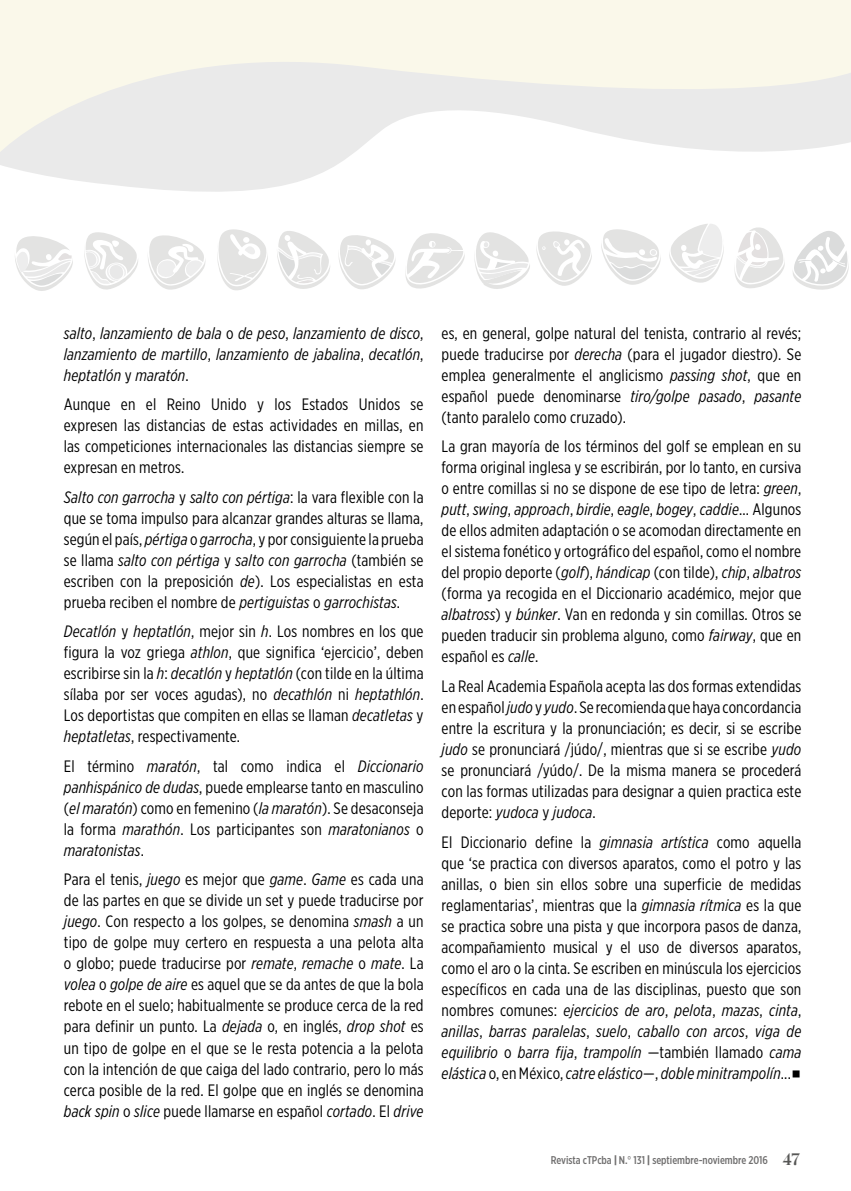
<style>
.page{position:relative;width:851px;height:1191px;background:#fff}
.page>*{position:absolute;margin:0;border:0;box-sizing:border-box;transform-origin:0 0}
.t1{font:16.5px/21px "Gotham X Narrow";letter-spacing:.01em;color:#000;text-align:justify}
.t2{font:italic 16.5px/21px "Gotham X Narrow";letter-spacing:.01em;color:#000;text-align:justify}
.t3{font:500 11.25px "Gotham X Narrow";color:#706f6f}
.s1{font-style:normal}
.s2{font-style:italic}
.s3{font-family:"Playfair Display"}
.s4{font-weight:900}
.s5{font-weight:400}
.s6{font-family:"Playfair Display";font-weight:700;font-size:16.5px;color:#575756}
</style>
<div class="page">
<svg style="left:15px;top:261px;width:191px;height:30px"></svg>
<svg style="left:217px;top:261px;width:50px;height:30px"></svg>
<svg style="left:278px;top:261px;width:185px;height:29px"></svg>
<svg style="left:474px;top:261px;width:375px;height:29px"></svg>
<svg style="left:0;top:0;width:850px;height:261px"></svg>
<p class="t2" style="left:64px;top:322px;width:361px">salto<span class="s1">,</span> lanzamiento de bala <span class="s1">o</span> de peso<span class="s1">,</span> lanzamiento de disco<span class="s1">, </span>lanzamiento de martillo<span class="s1">,</span> lanzamiento de jabalina<span class="s1">,</span> decatlón<span class="s1">, </span>heptatlón <span class="s1">y</span> maratón<span class="s1">.</span></p>
<p class="t1" style="left:64px;top:393px;width:361px">Aunque en el Reino Unido y los Estados Unidos se expresen las distancias de estas actividades en millas, en las competiciones internacionales las distancias siempre se expresan en metros.</p>
<p class="t1" style="left:64px;top:486px;width:361px"><span class="s2">Salto con garrocha</span> y <span class="s2">salto con pértiga</span>: la vara flexible con la que se toma impulso para alcanzar grandes alturas se llama, según el país, <span class="s2">pértiga</span> o <span class="s2">garrocha</span>, y por consiguiente la prueba se llama <span class="s2">salto con pértiga</span> y <span class="s2">salto con garrocha</span> (también se escriben con la preposición <span class="s2">de</span>). Los especialistas en esta prueba reciben el nombre de <span class="s2">pertiguistas</span> o <span class="s2">garrochistas</span>.</p>
<p class="t1" style="left:64px;top:620px;width:361px"><span class="s2">Decatlón</span> y <span class="s2">heptatlón</span>, mejor sin <span class="s2">h</span>. Los nombres en los que figura la voz griega <span class="s2">athlon</span>, que significa ‘ejercicio’, deben escribirse sin la <span class="s2">h</span>: <span class="s2">decatlón</span> y <span class="s2">heptatlón</span> (con tilde en la última sílaba por ser voces agudas), no <span class="s2">decathlón</span> ni <span class="s2">heptathlón</span>.<br>Los deportistas que compiten en ellas se llaman <span class="s2">decatletas</span> y <span class="s2">heptatletas</span>, respectivamente.</p>
<p class="t1" style="left:64px;top:755px;width:361px">El término <span class="s2">maratón</span>, tal como indica el <span class="s2">Diccionario panhispánico de dudas</span>, puede emplearse tanto en masculino (<span class="s2">el maratón</span>) como en femenino (<span class="s2">la maratón</span>). Se desaconseja la forma <span class="s2">marathón</span>. Los participantes son <span class="s2">maratonianos</span> o <span class="s2">maratonistas</span>.</p>
<p class="t1" style="left:64px;top:869px;width:361px">Para el tenis, <span class="s2">juego</span> es mejor que <span class="s2">game</span>. <span class="s2">Game</span> es cada una de las partes en que se divide un set y puede traducirse por <span class="s2">juego</span>. Con respecto a los golpes, se denomina <span class="s2">smash</span> a un tipo de golpe muy certero en respuesta a una pelota alta o globo; puede traducirse por <span class="s2">remate</span>, <span class="s2">remache</span> o <span class="s2">mate</span>. La <span class="s2">volea</span> o <span class="s2">golpe de aire</span> es aquel que se da antes de que la bola rebote en el suelo; habitualmente se produce cerca de la red para definir un punto. La <span class="s2">dejada</span> o, en inglés, <span class="s2">drop shot</span> es un tipo de golpe en el que se le resta potencia a la pelota con la intención de que caiga del lado contrario, pero lo más cerca posible de la red. El golpe que en inglés se denomina <span class="s2">back spin</span> o <span class="s2">slice</span> puede llamarse en español <span class="s2">cortado</span>. El <span class="s2">drive</span></p>
<p class="t1" style="left:441px;top:322px;width:361px">es, en general, golpe natural del tenista, contrario al revés; puede traducirse por <span class="s2">derecha</span> (para el jugador diestro). Se emplea generalmente el anglicismo <span class="s2">passing shot</span>, que en español puede denominarse <span class="s2">tiro/golpe pasado</span>, <span class="s2">pasante </span>(tanto paralelo como cruzado).</p>
<p class="t1" style="left:441px;top:436px;width:361px">La gran mayoría de los términos del golf se emplean en su forma original inglesa y se escribirán, por lo tanto, en cursiva o entre comillas si no se dispone de ese tipo de letra: <span class="s2">green</span>, <span class="s2">putt</span>, <span class="s2">swing</span>, <span class="s2">approach</span>, <span class="s2">birdie</span>, <span class="s2">eagle</span>, <span class="s2">bogey</span>, <span class="s2">caddie</span>... Algunos de ellos admiten adaptación o se acomodan directamente en el sistema fonético y ortográfico del español, como el nombre del propio deporte (<span class="s2">golf</span>), <span class="s2">hándicap</span> (con tilde), <span class="s2">chip</span>, <span class="s2">albatros </span>(forma ya recogida en el Diccionario académico, mejor que <span class="s2">albatross</span>) y <span class="s2">búnker</span>. Van en redonda y sin comillas. Otros se pueden traducir sin problema alguno, como <span class="s2">fairway</span>, que en español es <span class="s2">calle</span>.</p>
<p class="t1" style="left:441px;top:675px;width:361px">La Real Academia Española acepta las dos formas extendidas en español <span class="s2">judo</span> y <span class="s2">yudo</span>. Se recomienda que haya concordancia entre la escritura y la pronunciación; es decir, si se escribe <span class="s2">judo</span> se pronunciará /júdo/, mientras que si se escribe <span class="s2">yudo </span>se pronunciará /yúdo/. De la misma manera se procederá con las formas utilizadas para designar a quien practica este deporte: <span class="s2">yudoca</span> y <span class="s2">judoca</span>.</p>
<p class="t1" style="left:441px;top:831px;width:361px">El Diccionario define la <span class="s2">gimnasia artística</span> como aquella que ‘se practica con diversos aparatos, como el potro y las anillas, o bien sin ellos sobre una superficie de medidas reglamentarias’, mientras que la <span class="s2">gimnasia rítmica</span> es la que se practica sobre una pista y que incorpora pasos de danza, acompañamiento musical y el uso de diversos aparatos, como el aro o la cinta. Se escriben en minúscula los ejercicios específicos en cada una de las disciplinas, puesto que son nombres comunes: <span class="s2">ejercicios de aro</span>, <span class="s2">pelota</span>, <span class="s2">mazas</span>, <span class="s2">cinta</span>, <span class="s2">anillas</span>, <span class="s2">barras paralelas</span>, <span class="s2">suelo</span>, <span class="s2">caballo con arcos</span>, <span class="s2">viga de equilibrio</span> o <span class="s2">barra fija</span>, <span class="s2">trampolín</span> —también llamado <span class="s2">cama elástica</span> o, en México, <span class="s2">catre elástico</span>—, <span class="s2">doble minitrampolín</span>...<span class="s3">■</span></p>
<p class="t3" style="left:550px;top:1153px;width:250px">Revista cTPcba <span class="s4">|</span> N.<span class="s5">°</span> 131 <span class="s4">|</span> septiembre-noviembre 2016 <span class="s6">47</span></p>
</div>
